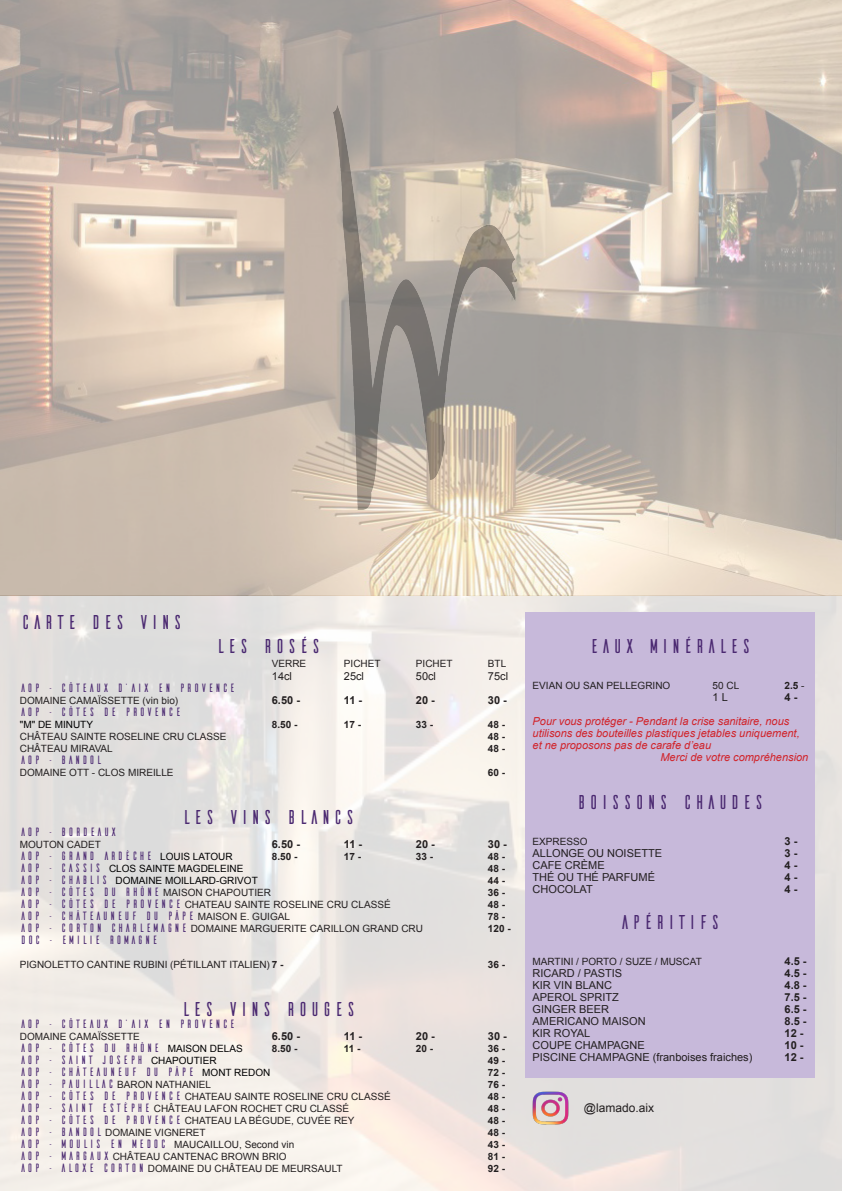
<style>
.page{position:relative;width:842px;height:1191px;background:#fff}
.page>*{position:absolute;margin:0;border:0;box-sizing:border-box;transform-origin:0 0}
.t1{font:20px "Ailerons";color:#4b2971}
.t2{font:12px "Ailerons";color:#4b2971}
.t3{font:12px "Arial";color:#231f20}
.t4{font:11px "Arial";color:#231f20}
.t5{font:italic 11px/12px "Arial";color:#d1232a}
.t6{font:700 11px "Arial";color:#231f20}
.t7{font:10px "Arial";color:#231f20}
.t8{font:700 10px "Arial";color:#231f20}
.t9{font:10px "Arial";color:#000001}
.s1{font-family:"Arial";font-size:10px;color:#000001}
.s2{font-family:"Ailerons";font-size:12px;color:#4b2971}
.s3{font-family:"Arial";font-size:10px;color:#231f20}
.s4{font-weight:700}
.s5{font-weight:400}
</style>
<div class="page">
<img style="left:0;top:0;width:842px;height:1191px">
<img style="left:334px;top:105px;width:183px;height:404px">
<div style="left:526px;top:612px;width:289px;height:465px;background:#c7b9da"></div>
<img style="left:532px;top:1091px;width:36px;height:33px">
<p class="t1" style="left:20px;top:612px;width:165px">CARTE DES VINS</p>
<p class="t1" style="left:215px;top:636px;width:109px">LES ROSÉS</p>
<p class="t7" style="left:272px;top:657px;width:36px">VERRE</p>
<p class="t7" style="left:344px;top:657px;width:38px">PICHET</p>
<p class="t7" style="left:416px;top:657px;width:38px">PICHET</p>
<p class="t7" style="left:488px;top:657px;width:20px">BTL</p>
<p class="t4" style="left:272px;top:669px;width:22px">14cl</p>
<p class="t4" style="left:344px;top:669px;width:22px">25cl</p>
<p class="t4" style="left:416px;top:669px;width:22px">50cl</p>
<p class="t4" style="left:488px;top:669px;width:22px">75cl</p>
<p class="t2" style="left:20px;top:682px;width:218px">AOP - CÔTEAUX D’AIX EN PROVENCE</p>
<p class="t7" style="left:20px;top:694px;width:160px">DOMAINE CAMAÏSSETTE (vin bio)</p>
<p class="t6" style="left:272px;top:693px;width:30px">6.50 -</p>
<p class="t6" style="left:344px;top:693px;width:20px">11 -</p>
<p class="t6" style="left:416px;top:693px;width:20px">20 -</p>
<p class="t6" style="left:488px;top:693px;width:20px">30 -</p>
<p class="t2" style="left:20px;top:706px;width:164px">AOP - CÔTES DE PROVENCE</p>
<p class="t9" style="left:20px;top:718px;width:75px">"M" DE MINUTY</p>
<p class="t8" style="left:272px;top:718px;width:27px">8.50 -</p>
<p class="t8" style="left:344px;top:718px;width:19px">17 -</p>
<p class="t8" style="left:416px;top:718px;width:19px">33 -</p>
<p class="t8" style="left:488px;top:718px;width:19px">48 -</p>
<p class="t7" style="left:20px;top:730px;width:208px">CHÂTEAU SAINTE ROSELINE CRU CLASSE</p>
<p class="t8" style="left:488px;top:730px;width:19px">48 -</p>
<p class="t7" style="left:20px;top:742px;width:94px">CHÂTEAU MIRAVAL</p>
<p class="t8" style="left:488px;top:742px;width:19px">48 -</p>
<p class="t2" style="left:20px;top:754px;width:84px">AOP - BANDOL</p>
<p class="t7" style="left:20px;top:766px;width:155px">DOMAINE OTT - CLOS MIREILLE</p>
<p class="t8" style="left:488px;top:766px;width:19px">60 -</p>
<p class="t1" style="left:181px;top:807px;width:176px">LES VINS BLANCS</p>
<p class="t2" style="left:20px;top:826px;width:99px">AOP - BORDEAUX</p>
<p class="t7" style="left:20px;top:838px;width:82px">MOUTON CADET</p>
<p class="t6" style="left:272px;top:837px;width:30px">6.50 -</p>
<p class="t6" style="left:344px;top:837px;width:20px">11 -</p>
<p class="t6" style="left:416px;top:837px;width:20px">20 -</p>
<p class="t6" style="left:488px;top:837px;width:20px">30 -</p>
<p class="t2" style="left:20px;top:850px;width:214px">AOP - GRAND ARDÈCHE <span class="s1">LOUIS LATOUR</span></p>
<p class="t8" style="left:272px;top:850px;width:27px">8.50 -</p>
<p class="t8" style="left:344px;top:850px;width:19px">17 -</p>
<p class="t8" style="left:416px;top:850px;width:19px">33 -</p>
<p class="t8" style="left:488px;top:850px;width:19px">48 -</p>
<p class="t9" style="left:20px;top:862px;width:225px"><span class="s2">AOP - CASSIS</span> CLOS SAINTE MAGDELEINE</p>
<p class="t8" style="left:488px;top:862px;width:19px">48 -</p>
<p class="t9" style="left:20px;top:874px;width:239px"><span class="s2">AOP - CHABLIS</span> DOMAINE MOILLARD-GRIVOT</p>
<p class="t8" style="left:488px;top:874px;width:19px">44 -</p>
<p class="t2" style="left:20px;top:886px;width:253px">AOP - CÔTES DU RHÔNE <span class="s3">MAISON CHAPOUTIER</span></p>
<p class="t8" style="left:488px;top:886px;width:19px">36 -</p>
<p class="t7" style="left:20px;top:898px;width:372px"><span class="s2">AOP - CÔTES DE PROVENCE</span> CHATEAU SAINTE ROSELINE CRU CLASSÉ</p>
<p class="t8" style="left:488px;top:898px;width:19px">48 -</p>
<p class="t2" style="left:20px;top:910px;width:272px">AOP - CHÂTEAUNEUF DU PÂPE <span class="s3">MAISON E. GUIGAL</span></p>
<p class="t8" style="left:488px;top:910px;width:19px">78 -</p>
<p class="t7" style="left:20px;top:922px;width:405px"><span class="s2">AOP - CORTON CHARLEMAGNE</span> DOMAINE MARGUERITE CARILLON GRAND CRU</p>
<p class="t8" style="left:488px;top:922px;width:24px">120 -</p>
<p class="t2" style="left:20px;top:934px;width:140px">DOC - EMILIE ROMAGNE</p>
<p class="t7" style="left:20px;top:958px;width:265px">PIGNOLETTO CANTINE RUBINI (PÉTILLANT ITALIEN) <span class="s4">7 -</span></p>
<p class="t8" style="left:488px;top:958px;width:19px">36 -</p>
<p class="t1" style="left:180px;top:999px;width:178px">LES VINS ROUGES</p>
<p class="t2" style="left:20px;top:1018px;width:218px">AOP - CÔTEAUX D’AIX EN PROVENCE</p>
<p class="t7" style="left:20px;top:1030px;width:122px">DOMAINE CAMAÏSSETTE</p>
<p class="t6" style="left:272px;top:1029px;width:30px">6.50 -</p>
<p class="t6" style="left:344px;top:1029px;width:20px">11 -</p>
<p class="t6" style="left:416px;top:1029px;width:20px">20 -</p>
<p class="t6" style="left:488px;top:1029px;width:20px">30 -</p>
<p class="t2" style="left:20px;top:1042px;width:224px">AOP - CÔTES DU RHÔNE <span class="s1">MAISON DELAS</span></p>
<p class="t8" style="left:272px;top:1042px;width:27px">8.50 -</p>
<p class="t8" style="left:344px;top:1042px;width:18px">11 -</p>
<p class="t8" style="left:416px;top:1042px;width:19px">20 -</p>
<p class="t8" style="left:488px;top:1042px;width:19px">36 -</p>
<p class="t2" style="left:20px;top:1054px;width:198px">AOP - SAINT JOSEPH <span class="s1">CHAPOUTIER</span></p>
<p class="t8" style="left:488px;top:1054px;width:19px">49 -</p>
<p class="t2" style="left:20px;top:1066px;width:252px">AOP - CHÂTEAUNEUF DU PÂPE <span class="s1">MONT REDON</span></p>
<p class="t8" style="left:488px;top:1066px;width:19px">72 -</p>
<p class="t7" style="left:20px;top:1078px;width:193px"><span class="s2">AOP - PAUILLAC</span> BARON NATHANIEL</p>
<p class="t8" style="left:488px;top:1078px;width:19px">76 -</p>
<p class="t7" style="left:20px;top:1090px;width:372px"><span class="s2">AOP - CÔTES DE PROVENCE</span> CHATEAU SAINTE ROSELINE CRU CLASSÉ</p>
<p class="t8" style="left:488px;top:1090px;width:19px">48 -</p>
<p class="t7" style="left:20px;top:1102px;width:331px"><span class="s2">AOP - SAINT ESTÈPHE</span> CHÂTEAU LAFON ROCHET CRU CLASSÉ</p>
<p class="t8" style="left:488px;top:1102px;width:19px">48 -</p>
<p class="t7" style="left:20px;top:1114px;width:336px"><span class="s2">AOP - CÔTES DE PROVENCE</span> CHATEAU LA BÉGUDE, CUVÉE REY</p>
<p class="t8" style="left:488px;top:1114px;width:19px">48 -</p>
<p class="t7" style="left:20px;top:1126px;width:187px"><span class="s2">AOP - BANDOL</span> DOMAINE VIGNERET</p>
<p class="t8" style="left:488px;top:1126px;width:19px">48 -</p>
<p class="t7" style="left:20px;top:1138px;width:276px"><span class="s2">AOP - MOULIS EN MEDOC</span> MAUCAILLOU, Second vin</p>
<p class="t8" style="left:488px;top:1138px;width:19px">43 -</p>
<p class="t7" style="left:20px;top:1150px;width:268px"><span class="s2">AOP - MARGAUX</span> CHÂTEAU CANTENAC BROWN BRIO</p>
<p class="t8" style="left:488px;top:1150px;width:19px">81 -</p>
<p class="t7" style="left:20px;top:1162px;width:324px"><span class="s2">AOP - ALOXE CORTON</span> DOMAINE DU CHÂTEAU DE MEURSAULT</p>
<p class="t8" style="left:488px;top:1162px;width:19px">92 -</p>
<p class="t1" style="left:588px;top:636px;width:165px">EAUX MINÉRALES</p>
<p class="t7" style="left:532px;top:679px;width:139px">EVIAN OU SAN PELLEGRINO</p>
<p class="t7" style="left:712px;top:679px;width:28px">50 CL</p>
<p class="t8" style="left:784px;top:679px;width:22px">2.5 <span class="s5">-</span></p>
<p class="t4" style="left:712px;top:690px;width:17px">1 L</p>
<p class="t6" style="left:784px;top:690px;width:14px">4 -</p>
<p class="t5" style="left:532px;top:715px;width:269px">Pour vous protéger - Pendant la crise sanitaire, nous utilisons des bouteilles plastiques jetables uniquement, et ne proposons pas de carafe d’eau</p>
<p class="t5" style="left:660px;top:751px;width:149px">Merci de votre compréhension</p>
<p class="t1" style="left:576px;top:792px;width:191px">BOISSONS CHAUDES</p>
<p class="t7" style="left:532px;top:835px;width:57px">EXPRESSO</p>
<p class="t6" style="left:784px;top:834px;width:14px">3 -</p>
<p class="t4" style="left:532px;top:846px;width:131px">ALLONGE OU NOISETTE</p>
<p class="t6" style="left:784px;top:846px;width:14px">3 -</p>
<p class="t4" style="left:532px;top:858px;width:74px">CAFE CRÈME</p>
<p class="t6" style="left:784px;top:858px;width:14px">4 -</p>
<p class="t4" style="left:532px;top:870px;width:124px">THÉ OU THÉ PARFUMÉ</p>
<p class="t6" style="left:784px;top:870px;width:14px">4 -</p>
<p class="t4" style="left:532px;top:882px;width:62px">CHOCOLAT</p>
<p class="t6" style="left:784px;top:882px;width:14px">4 -</p>
<p class="t1" style="left:619px;top:912px;width:104px">APÉRITIFS</p>
<p class="t7" style="left:532px;top:955px;width:171px">MARTINI / PORTO / SUZE / MUSCAT</p>
<p class="t6" style="left:784px;top:954px;width:24px">4.5 -</p>
<p class="t4" style="left:532px;top:966px;width:91px">RICARD / PASTIS</p>
<p class="t6" style="left:784px;top:966px;width:24px">4.5 -</p>
<p class="t4" style="left:532px;top:978px;width:81px">KIR VIN BLANC</p>
<p class="t6" style="left:784px;top:978px;width:24px">4.8 -</p>
<p class="t4" style="left:532px;top:990px;width:88px">APEROL SPRITZ</p>
<p class="t6" style="left:784px;top:990px;width:24px">7.5 -</p>
<p class="t4" style="left:532px;top:1002px;width:78px">GINGER BEER</p>
<p class="t6" style="left:784px;top:1002px;width:24px">6.5 -</p>
<p class="t4" style="left:532px;top:1014px;width:115px">AMERICANO MAISON</p>
<p class="t6" style="left:784px;top:1014px;width:24px">8.5 -</p>
<p class="t4" style="left:532px;top:1026px;width:59px">KIR ROYAL</p>
<p class="t6" style="left:784px;top:1026px;width:20px">12 -</p>
<p class="t4" style="left:532px;top:1038px;width:114px">COUPE CHAMPAGNE</p>
<p class="t6" style="left:784px;top:1038px;width:20px">10 -</p>
<p class="t4" style="left:532px;top:1050px;width:221px">PISCINE CHAMPAGNE (franboises fraiches)</p>
<p class="t6" style="left:784px;top:1050px;width:20px">12 -</p>
<p class="t3" style="left:584px;top:1099px;width:72px">@lamado.aix</p>
</div>
